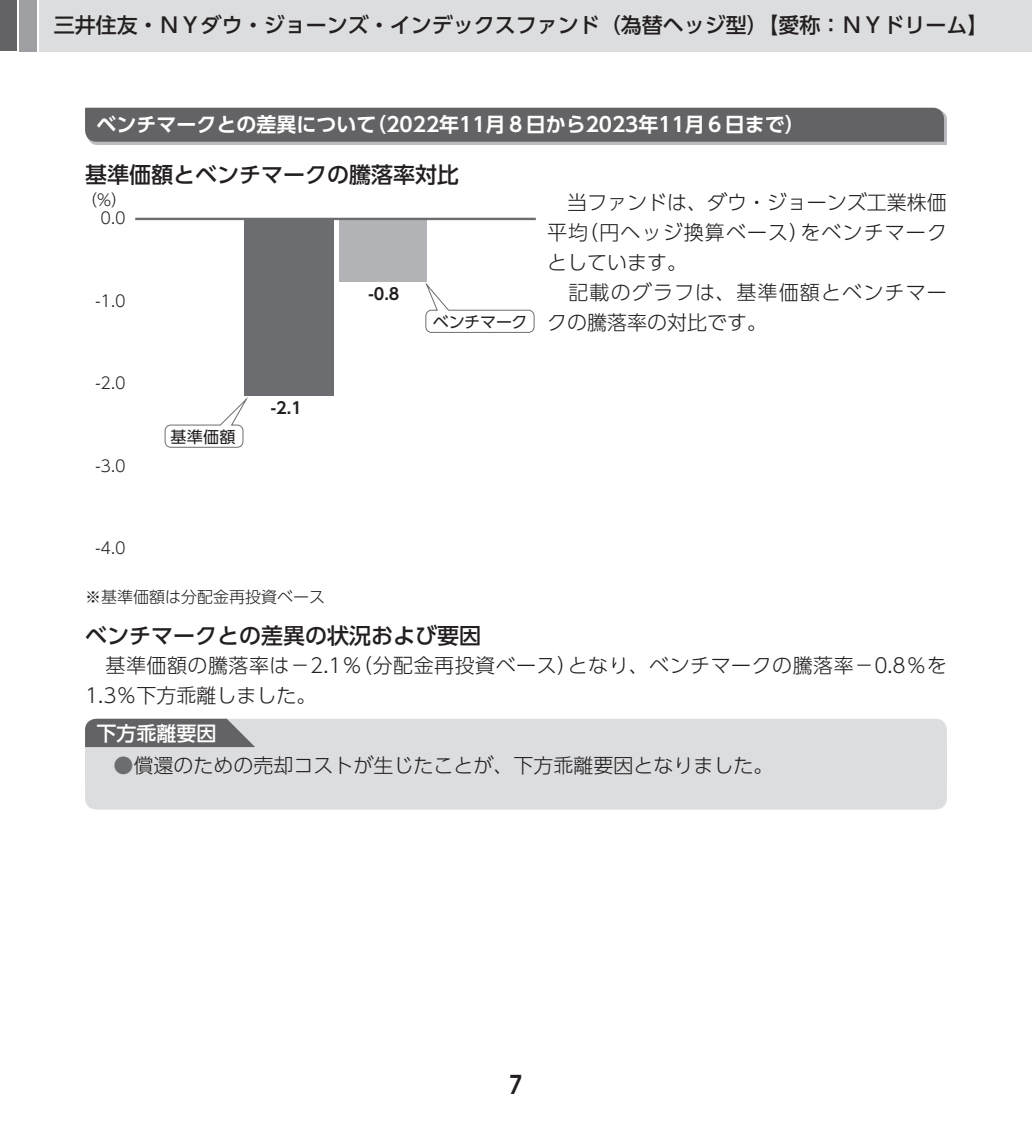
<style>
.page{position:relative;width:1032px;height:1134px;background:#fff}
.page>*{position:absolute;margin:0;border:0;box-sizing:border-box;transform-origin:0 0}
.t1{font:700 24px "UD Shin Go Pro De";color:#231f20}
.t2{font:500 22px "UD Shin Go Pro";color:#231f20}
.t3{font:500 21px "UD Shin Go Pro";color:#231f20}
.t4{font:300 20px/30px "UD Shin Go Pro";letter-spacing:.055em;color:#231f20}
.t5{font:300 20px/30px "UD Shin Go Pro";letter-spacing:.025em;color:#231f20}
.t6{font:700 20px "UD Shin Go Pro De";color:#fff}
.t7{font:300 20px "UD Shin Go Pro";color:#231f20}
.t8{font:500 20px "UD Shin Go Pro";color:#fff}
.t9{font:300 16px "UD Shin Go Pro";color:#231f20}
.t10{font:16px "UD Shin Go Pro";letter-spacing:-.005em;color:#231f20}
.t11{font:700 16px "UD Shin Go Pro De";color:#231f20}
.s1{color:#6c6d70}
</style>
<div class="page">
<div style="left:0;top:0;width:17px;height:51px;background:#636366"></div>
<div style="left:20px;top:0;width:17px;height:51px;background:#9d9fa2"></div>
<div style="left:40px;top:0;width:992px;height:51px;background:#dcdddf"></div>
<div style="left:88px;top:110px;width:859px;height:35px;background:#bcbdc0"></div>
<div style="left:85px;top:108px;width:859px;height:34px;background:#636366"></div>
<div style="left:244px;top:219px;width:89px;height:177px;background:#6c6d70"></div>
<div style="left:339px;top:219px;width:88px;height:62px;background:#b2b3b7"></div>
<hr style="left:135px;top:218px;width:401px;height:2px;background:#6c6d70">
<svg style="left:423px;top:281px;width:112px;height:52px"></svg>
<svg style="left:164px;top:397px;width:84px;height:51px"></svg>
<div style="left:85px;top:747px;width:862px;height:34px;background:#dcdddf"></div>
<svg style="left:85px;top:719px;width:862px;height:28px;background:#c6c7c9"></svg>
<div style="left:85px;top:781px;width:862px;height:28px;background:#dcdddf"></div>
<p class="t3" style="left:54px;top:8px;width:936px">三井住友・ＮＹダウ・ジョーンズ・インデックスファンド（為替ヘッジ型）【愛称：ＮＹドリーム】</p>
<p class="t6" style="left:96px;top:108px;width:710px">ベンチマークとの差異について（2022年11月８日から2023年11月６日まで）</p>
<p class="t2" style="left:85px;top:156px;width:375px">基準価額とベンチマークの騰落率対比</p>
<p class="t9" style="left:81px;top:187px;width:48px">（％）</p>
<p class="t4" style="left:547px;top:187px;width:401px">　当ファンドは、ダウ・ジョーンズ工業株価平均（円ヘッジ換算ベース）をベンチマークとしています。<br>　記載のグラフは、基準価額とベンチマークの騰落率の対比です。</p>
<p class="t9" style="left:101px;top:205px;width:27px">0.0</p>
<p class="t11" style="left:368px;top:281px;width:33px">-0.8</p>
<p class="t9" style="left:96px;top:288px;width:32px">-1.0</p>
<p class="t10" style="left:433px;top:309px;width:96px">ベンチマーク</p>
<p class="t9" style="left:96px;top:370px;width:32px">-2.0</p>
<p class="t9" style="left:96px;top:453px;width:32px">-3.0</p>
<p class="t9" style="left:96px;top:535px;width:32px">-4.0</p>
<p class="t10" style="left:171px;top:424px;width:66px">基準価額</p>
<p class="t11" style="left:271px;top:395px;width:33px">-2.1</p>
<p class="t9" style="left:85px;top:584px;width:241px">※基準価額は分配金再投資ベース</p>
<p class="t2" style="left:85px;top:618px;width:397px">ベンチマークとの差異の状況および要因</p>
<p class="t5" style="left:85px;top:650px;width:863px">　基準価額の騰落率は－2.1％（分配金再投資ベース）となり、ベンチマークの騰落率－0.8％を<br>1.3％下方乖離しました。</p>
<p class="t8" style="left:96px;top:717px;width:121px">下方乖離要因</p>
<p class="t7" style="left:113px;top:749px;width:661px"><span class="s1">●</span>償還のための売却コストが生じたことが、下方乖離要因となりました。</p>
<p class="t1" style="left:510px;top:1065px;width:14px">7</p>
</div>
